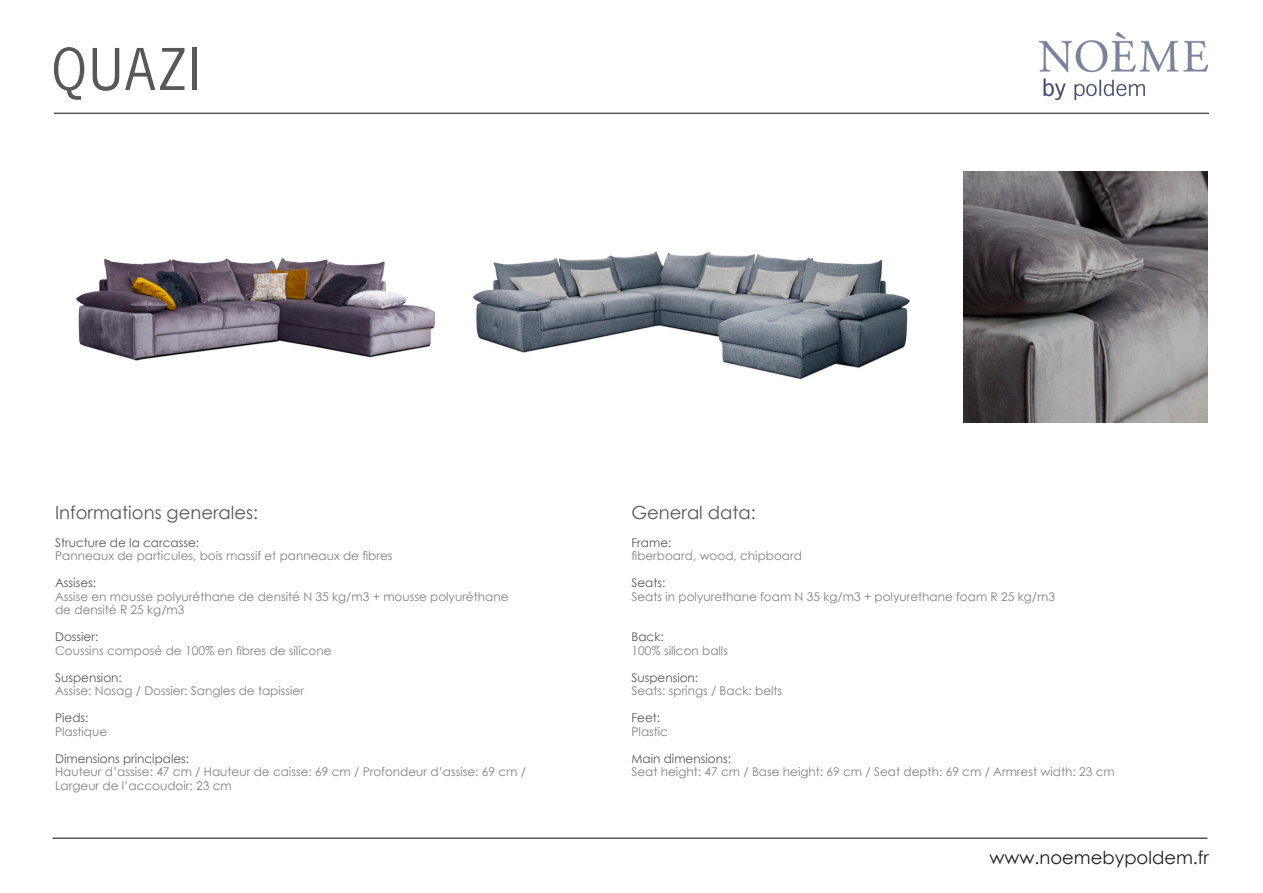
<style>
.page{position:relative;width:1263px;height:893px;background:#fff}
.page>*{position:absolute;margin:0;border:0;box-sizing:border-box;transform-origin:0 0}
.Styl_akapitowy_1{font:54px "News Gothic Std";letter-spacing:.05em;color:#57585a}
.t1{font:18px "Century Gothic";color:#57585a}
.t2{font:18px "Century Gothic";color:#231f20}
.t3{font:12px "Century Gothic";color:#808285}
.t4{font:12px "Century Gothic";color:#57585a}
</style>
<div class="page">
<hr style="left:54px;top:113px;width:1155px;height:1px;background:#57585a">
<img style="left:1040px;top:33px;width:168px;height:66px">
<hr style="left:53px;top:837px;width:1154px;height:2px;background:#57585a">
<img style="left:76px;top:258px;width:359px;height:103px">
<img style="left:473px;top:251px;width:437px;height:129px">
<img style="left:963px;top:171px;width:244px;height:251px">
<p class="Styl_akapitowy_1" style="left:51px;top:35px;width:150px">QUAZI</p>
<p class="t1" style="left:55px;top:500px;width:205px">Informations generales:</p>
<p class="t4" style="left:55px;top:534px;width:146px">Structure de la carcasse:</p>
<p class="t3" style="left:55px;top:548px;width:339px">Panneaux de particules, bois massif et panneaux de fibres</p>
<p class="t4" style="left:55px;top:575px;width:43px">Assises:</p>
<p class="t3" style="left:55px;top:588px;width:455px">Assise en mousse polyuréthane de densité N 35 kg/m3 + mousse polyuréthane</p>
<p class="t3" style="left:55px;top:602px;width:131px">de densité R 25 kg/m3</p>
<p class="t4" style="left:55px;top:629px;width:45px">Dossier:</p>
<p class="t3" style="left:55px;top:642px;width:278px">Coussins composé de 100% en fibres de silicone</p>
<p class="t4" style="left:55px;top:669px;width:68px">Suspension:</p>
<p class="t3" style="left:55px;top:683px;width:250px">Assise: Nosag / Dossier: Sangles de tapissier</p>
<p class="t4" style="left:55px;top:710px;width:35px">Pieds:</p>
<p class="t3" style="left:55px;top:723px;width:54px">Plastique</p>
<p class="t4" style="left:55px;top:750px;width:136px">Dimensions principales:</p>
<p class="t3" style="left:55px;top:764px;width:472px">Hauteur d’assise: 47 cm / Hauteur de caisse: 69 cm / Profondeur d’assise: 69 cm /</p>
<p class="t3" style="left:55px;top:777px;width:178px">Largeur de l’accoudoir: 23 cm</p>
<p class="t1" style="left:631px;top:500px;width:126px">General data:</p>
<p class="t4" style="left:631px;top:534px;width:42px">Frame:</p>
<p class="t3" style="left:631px;top:548px;width:172px">fiberboard, wood, chipboard</p>
<p class="t4" style="left:631px;top:575px;width:36px">Seats:</p>
<p class="t3" style="left:631px;top:588px;width:425px">Seats in polyurethane foam N 35 kg/m3 + polyurethane foam R 25 kg/m3</p>
<p class="t4" style="left:631px;top:629px;width:34px">Back:</p>
<p class="t3" style="left:631px;top:642px;width:98px">100% silicon balls</p>
<p class="t4" style="left:631px;top:669px;width:68px">Suspension:</p>
<p class="t3" style="left:631px;top:683px;width:152px">Seats: springs / Back: belts</p>
<p class="t4" style="left:631px;top:710px;width:30px">Feet:</p>
<p class="t3" style="left:631px;top:723px;width:38px">Plastic</p>
<p class="t4" style="left:631px;top:750px;width:101px">Main dimensions:</p>
<p class="t3" style="left:631px;top:764px;width:485px">Seat height: 47 cm / Base height: 69 cm / Seat depth: 69 cm / Armrest width: 23 cm</p>
<p class="t2" style="left:989px;top:845px;width:221px">www.noemebypoldem.fr</p>
</div>
